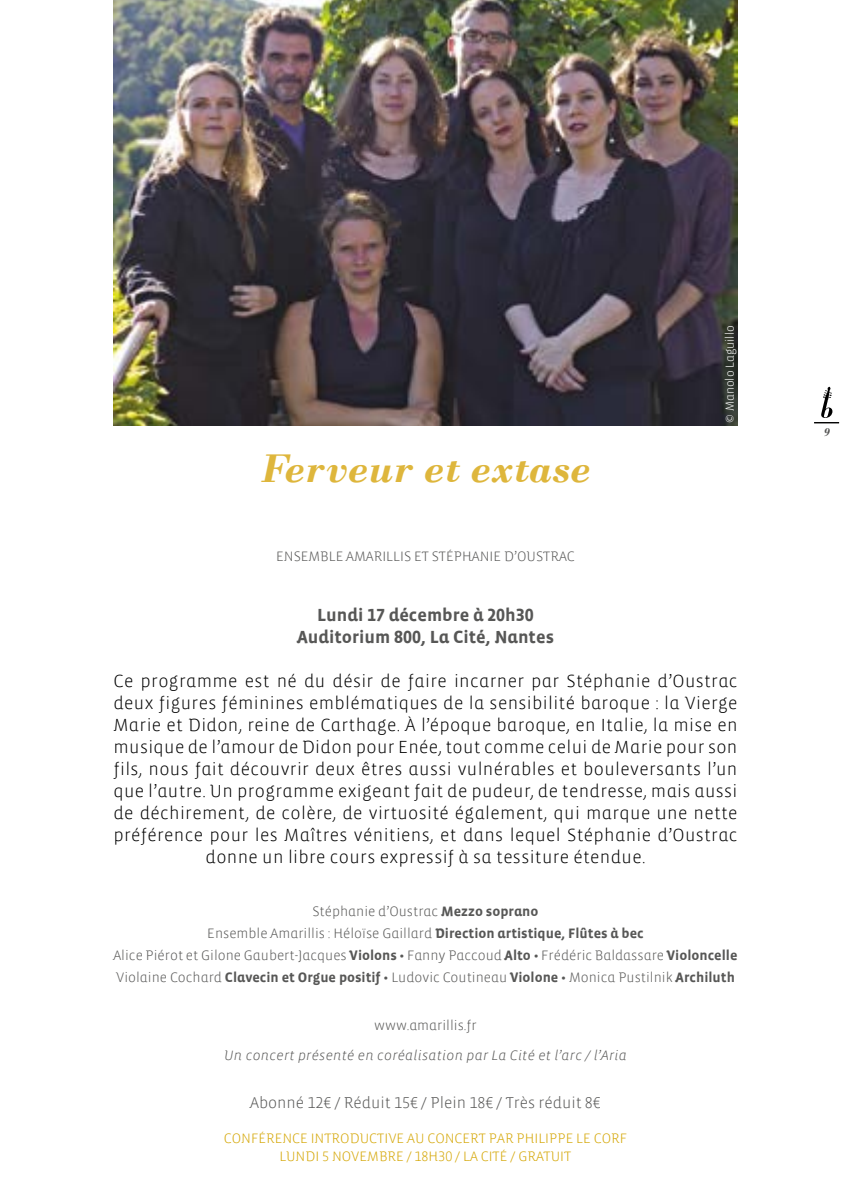
<style>
.page{position:relative;width:851px;height:1191px;background:#fff}
.page>*{position:absolute;margin:0;border:0;box-sizing:border-box;transform-origin:0 0}
.t1{font:italic 700 42px "Bodoni";color:#deb63c}
.t2{font:300 18px/22px "Vista Sans Alt";letter-spacing:.02em;color:#000;text-align:center}
.t3{font:700 18px/22px "Vista Sans Alt";color:#575756;text-align:center}
.t4{font:300 16px "Vista Sans Alt";color:#575756}
.t5{font:300 14px/22px "Vista Sans Alt";color:#575756;text-align:center}
.t6{font:300 14px/18px "Vista Sans Alt";color:#d4a500;text-align:center}
.t7{font:14px "Vista Sans Alt Light Ita";letter-spacing:.02em;color:#575756}
.t8{font:300 12px "Vista Sans Alt";color:#fff}
.t9{font:italic 700 12px "Bodoni";color:#575756}
.s1{font-weight:700}
.s2{font-family:"Vista Sans Alt Med";font-weight:400}
</style>
<div class="page">
<img style="left:113px;top:0;width:624px;height:425px">
<svg style="left:814px;top:387px;width:24px;height:36px"></svg>
<h1 class="t1" style="left:260px;top:443px;width:332px">Ferveur et extase</h1>
<p class="t5" style="left:276px;top:546px;width:300px">ENSEMBLE AMARILLIS ET STÉPHANIE D’OUSTRAC</p>
<p class="t8" style="left:723px;top:422px;width:99px;rotate:-90deg">© Manolo Laguillo</p>
<p class="t3" style="left:297px;top:604px;width:258px">Lundi 17 décembre à 20h30<br>Auditorium 800, La Cité, Nantes</p>
<p class="t2" style="left:113px;top:670px;width:625px">Ce programme est né du désir de faire incarner par Stéphanie d’Oustrac deux figures féminines emblématiques de la sensibilité baroque : la Vierge Marie et Didon, reine de Carthage. À l’époque baroque, en Italie, la mise en musique de l’amour de Didon pour Enée, tout comme celui de Marie pour son fils, nous fait découvrir deux êtres aussi vulnérables et bouleversants l’un que l’autre. Un programme exigeant fait de pudeur, de tendresse, mais aussi de déchirement, de colère, de virtuosité également, qui marque une nette préférence pour les Maîtres vénitiens, et dans lequel Stéphanie d’Oustrac donne un libre cours expressif à sa tessiture étendue.</p>
<p class="t5" style="left:113px;top:900px;width:625px">Stéphanie d’Oustrac <span class="s1">Mezzo soprano<br></span>Ensemble Amarillis : Héloïse Gaillard <span class="s1">Direction artistique, Flûtes à bec<br></span>Alice Piérot et Gilone Gaubert-Jacques <span class="s1">Violons</span> <span class="s2">•</span> Fanny Paccoud <span class="s1">Alto</span> <span class="s2">•</span> Frédéric Baldassare <span class="s1">Violoncelle </span>Violaine Cochard <span class="s1">Clavecin et Orgue positif</span> <span class="s2">•</span> Ludovic Coutineau <span class="s1">Violone</span> <span class="s2">•</span> Monica Pustilnik <span class="s1">Archiluth</span></p>
<p class="t5" style="left:374px;top:1014px;width:104px">www.amarillis.fr</p>
<p class="t7" style="left:224px;top:1048px;width:404px">Un concert présenté en coréalisation par La Cité et l’arc / l’Aria</p>
<p class="t4" style="left:250px;top:1094px;width:352px">Abonné 12€ / Réduit 15€ / Plein 18€ / Très réduit 8€</p>
<p class="t6" style="left:224px;top:1129px;width:404px">CONFÉRENCE INTRODUCTIVE AU CONCERT PAR PHILIPPE LE CORF<br>LUNDI 5 NOVEMBRE / 18H30 / LA CITÉ / GRATUIT</p>
<p class="t9" style="left:823px;top:425px;width:7px">9</p>
</div>
